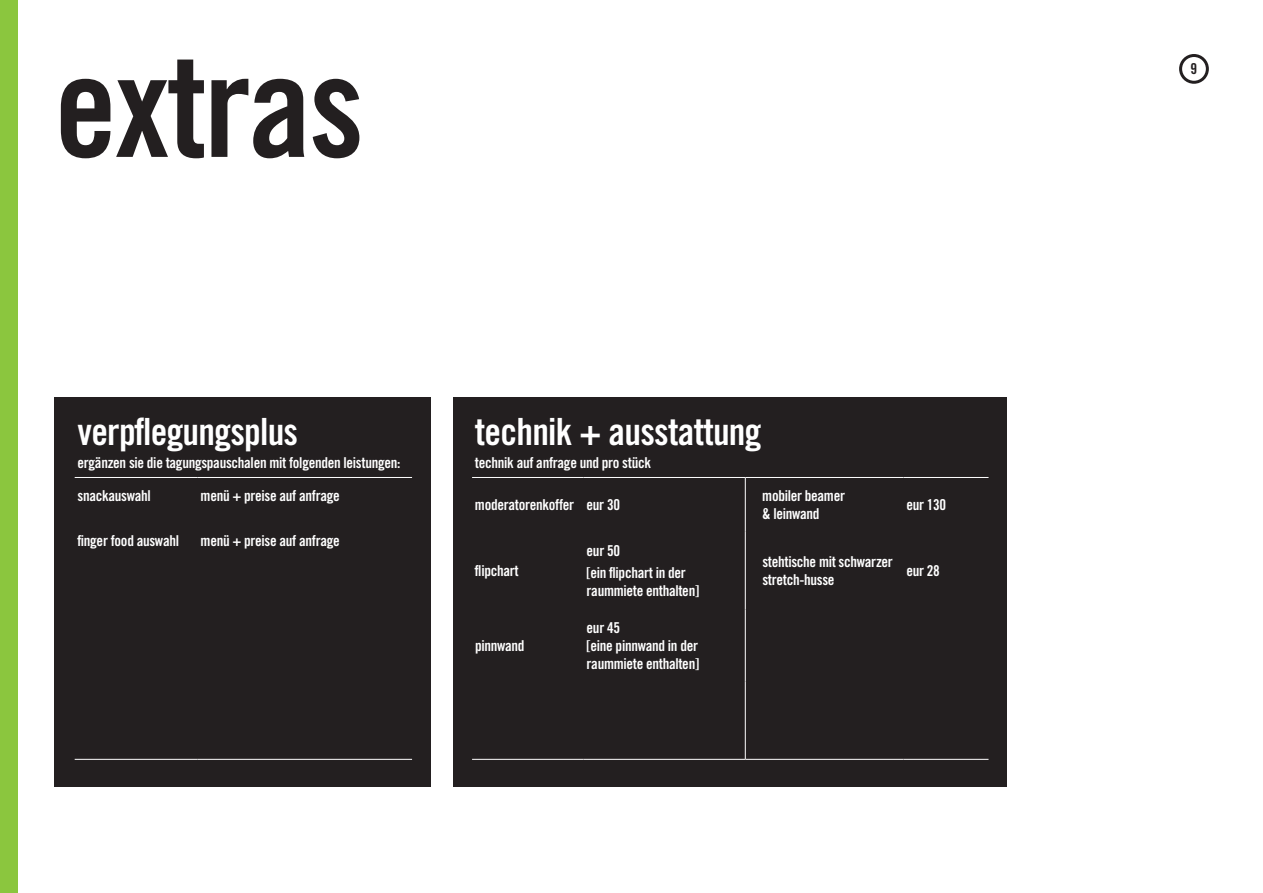
<style>
.page{position:relative;width:1263px;height:893px;background:#fff}
.page>*{position:absolute;margin:0;border:0;box-sizing:border-box;transform-origin:0 0}
.t1{font:142.5px "Trade Gothic LT Std Bd Cn 20";letter-spacing:-.02em;color:#231f20}
.t2{font:37.5px "Trade Gothic LT Std Bd Cn 20";letter-spacing:-.02em;color:#fff}
.t3{font:15px/18px "Trade Gothic LT Std Bd Cn 20";letter-spacing:-.02em;color:#fff}
.t4{font:15px "Trade Gothic LT Std Bd Cn 20";color:#231f20}
</style>
<div class="page">
<div style="left:1179px;top:54px;width:30px;height:30px;border:3px solid #231f20;border-radius:50%"></div>
<div style="left:0;top:0;width:17px;height:893px;background:#8bc63e"></div>
<div style="left:54px;top:398px;width:377px;height:389px;background:#231f20"></div>
<div style="left:454px;top:398px;width:553px;height:389px;background:#231f20"></div>
<hr style="left:472px;top:477px;width:112px;height:1px;background:#fff">
<hr style="left:584px;top:477px;width:161px;height:1px;background:#fff">
<hr style="left:745px;top:477px;width:158px;height:1px;background:#fff">
<hr style="left:903px;top:477px;width:85px;height:1px;background:#fff">
<hr style="left:745px;top:478px;width:1px;height:54px;background:#fff">
<hr style="left:745px;top:532px;width:1px;height:77px;background:#fff">
<hr style="left:745px;top:609px;width:1px;height:73px;background:#fff">
<hr style="left:745px;top:682px;width:1px;height:77px;background:#fff">
<hr style="left:472px;top:759px;width:112px;height:1px;background:#fff">
<hr style="left:584px;top:759px;width:161px;height:1px;background:#fff">
<hr style="left:745px;top:759px;width:158px;height:1px;background:#fff">
<hr style="left:903px;top:759px;width:85px;height:1px;background:#fff">
<hr style="left:75px;top:477px;width:123px;height:1px;background:#fff">
<hr style="left:198px;top:477px;width:214px;height:1px;background:#fff">
<hr style="left:75px;top:759px;width:123px;height:1px;background:#fff">
<hr style="left:198px;top:759px;width:214px;height:1px;background:#fff">
<h1 class="t1" style="left:54px;top:20px;width:312px">extras</h1>
<h2 class="t2" style="left:78px;top:409px;width:222px">verpflegungsplus</h2>
<p class="t3" style="left:78px;top:453px;width:324px">ergänzen sie die tagungspauschalen mit folgenden leistungen:</p>
<p class="t3" style="left:78px;top:487px;width:75px">snackauswahl</p>
<p class="t3" style="left:78px;top:531px;width:103px">finger food auswahl</p>
<p class="t3" style="left:201px;top:487px;width:141px">menü + preise auf anfrage</p>
<p class="t3" style="left:201px;top:531px;width:141px">menü + preise auf anfrage</p>
<h2 class="t2" style="left:475px;top:409px;width:288px">technik + ausstattung</h2>
<p class="t3" style="left:475px;top:453px;width:178px">technik auf anfrage und pro stück</p>
<p class="t3" style="left:475px;top:496px;width:147px">moderatorenkoffer eur 30</p>
<p class="t3" style="left:762px;top:487px;width:84px">mobiler beamer &amp; leinwand</p>
<p class="t3" style="left:906px;top:496px;width:41px">eur 130</p>
<p class="t3" style="left:475px;top:562px;width:45px">flipchart</p>
<p class="t3" style="left:475px;top:636px;width:51px">pinnwand</p>
<p class="t3" style="left:587px;top:539px;width:101px;line-height:22.2px">eur 50<br>[ein flipchart in der</p>
<p class="t3" style="left:587px;top:582px;width:114px">raummiete enthalten]</p>
<p class="t3" style="left:587px;top:618px;width:114px">eur 45<br>[eine pinnwand in der raummiete enthalten]</p>
<p class="t3" style="left:762px;top:552px;width:132px">stehtische mit schwarzer stretch-husse</p>
<p class="t3" style="left:906px;top:561px;width:35px">eur 28</p>
<p class="t4" style="left:1191px;top:60px;width:8px">9</p>
</div>
